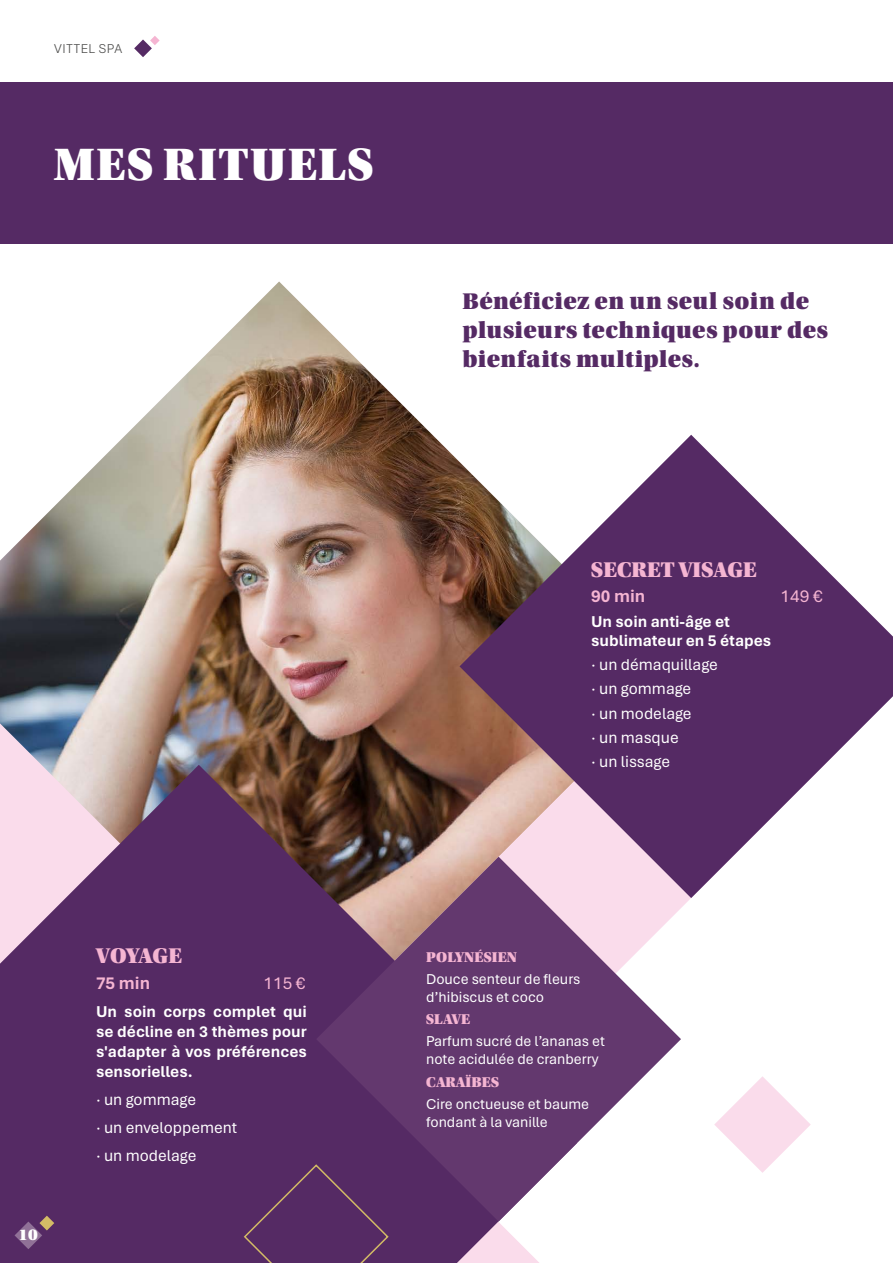
<style>
.page{position:relative;width:893px;height:1263px;background:#fff}
.page>*{position:absolute;margin:0;border:0;box-sizing:border-box;transform-origin:0 0}
.t1{font:48px "Utopia Std Black Headline";letter-spacing:.04em;color:#fff}
.t2{font:24px/28.8px "Utopia Std Black Headline";letter-spacing:.02em;color:#552a64}
.t3{font:22.5px "Utopia Std Black Headline";letter-spacing:.01em;color:#f5b5d2}
.t4{font:700 18px "Aptos";color:#f5b5d2}
.t5{font:18px "Aptos";color:#f5b5d2}
.t6{font:700 16.5px/19.8px "Aptos";color:#fff}
.t7{font:16.5px/24px "Aptos";color:#fff}
.t8{font:16.5px "Utopia Std Black Headline";color:#fff}
.t9{font:15px/18px "Aptos";color:#fff}
.t10{font:15px "Utopia Std Black Headline";letter-spacing:.01em;color:#f5b5d2}
.t11{font:300 13.5px "Aptos";letter-spacing:.05em;color:#4a4a49}
</style>
<div class="page">
<img style="left:0;top:281px;width:459px;height:442px">
<img style="left:92px;top:635px;width:599px;height:273px">
<svg style="left:0;top:765px;width:539px;height:498px;background:#68416c"></svg>
<svg style="left:316px;top:857px;width:365px;height:364px;fill:#63386e"></svg>
<svg style="left:459px;top:435px;width:434px;height:463px;fill:#552a64"></svg>
<div style="left:0;top:82px;width:893px;height:161px;background:#552a64"></div>
<svg style="left:134px;top:36px;width:26px;height:21px"></svg>
<div style="left:243px;top:1163px;width:147px;height:100px;background:#552a64"></div>
<svg style="left:714px;top:1076px;width:97px;height:97px"></svg>
<svg style="left:15px;top:1216px;width:39px;height:33px"></svg>
<p class="t11" style="left:54px;top:40px;width:70px">VITTEL SPA</p>
<h1 class="t1" style="left:54px;top:139px;width:320px">MES RITUELS</h1>
<h2 class="t2" style="left:462px;top:288px;width:367px">Bénéficiez en un seul soin de plusieurs techniques pour des bienfaits multiples.</h2>
<p class="t8" style="left:18px;top:1226px;width:21px">10</p>
<h3 class="t3" style="left:96px;top:944px;width:87px">VOYAGE</h3>
<p class="t4" style="left:96px;top:971px;width:56px">75 min</p>
<p class="t5" style="left:263px;top:971px;width:44px">115 €</p>
<p class="t6" style="left:96px;top:1001px;width:212px;text-align:justify">Un soin corps complet qui se décline en 3 thèmes pour s'adapter à vos préférences sensorielles.</p>
<p class="t7" style="left:96px;top:1084px;width:143px;line-height:28.3px">· un gommage<br>· un enveloppement · un modelage</p>
<h3 class="t3" style="left:591px;top:557px;width:167px">SECRET VISAGE</h3>
<p class="t4" style="left:591px;top:584px;width:56px">90 min</p>
<p class="t5" style="left:780px;top:584px;width:44px">149 €</p>
<p class="t6" style="left:591px;top:610px;width:182px">Un soin anti-âge et sublimateur en 5 étapes</p>
<p class="t7" style="left:591px;top:652px;width:128px">· un démaquillage · un gommage<br>· un modelage<br>· un masque<br>· un lissage</p>
<p class="t10" style="left:426px;top:949px;width:92px">POLYNÉSIEN</p>
<p class="t9" style="left:426px;top:969px;width:156px">Douce senteur de fleurs d’hibiscus et coco</p>
<p class="t10" style="left:426px;top:1011px;width:45px">SLAVE</p>
<p class="t9" style="left:426px;top:1032px;width:180px">Parfum sucré de l’ananas et note acidulée de cranberry</p>
<p class="t10" style="left:426px;top:1074px;width:74px">CARAÏBES</p>
<p class="t9" style="left:426px;top:1094px;width:164px">Cire onctueuse et baume fondant à la vanille</p>
</div>
